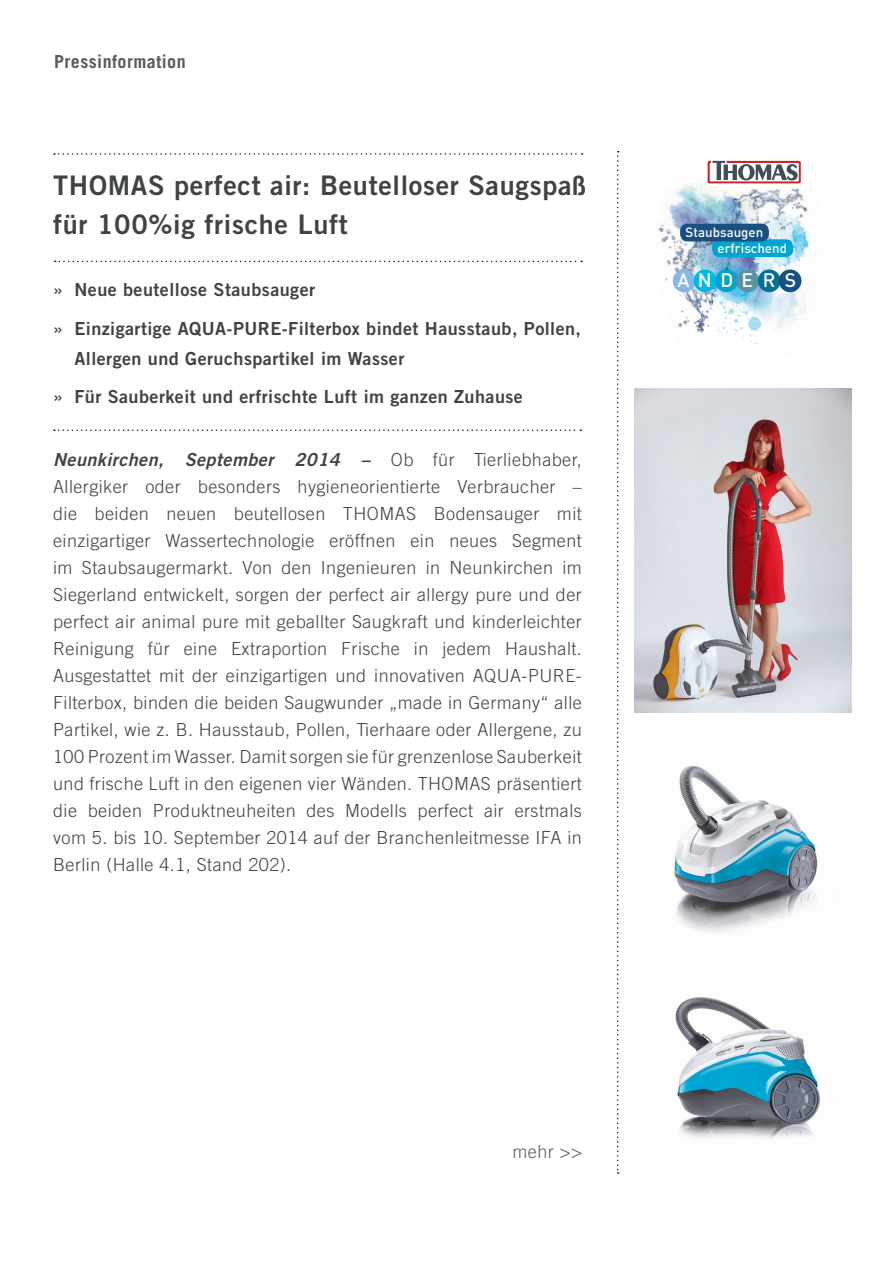
<style>
.page{position:relative;width:893px;height:1263px;background:#fff}
.page>*{position:absolute;margin:0;border:0;box-sizing:border-box;transform-origin:0 0}
.t1{font:27px/39px "Trade Gothic LT Bold Two";letter-spacing:.025em;color:#404344}
.t2{font:500 19.35px "DIN";letter-spacing:.445em;color:#fff}
.t3{font:300 18px/27px "Trade Gothic LT";letter-spacing:.025em;color:#404344;text-align:justify}
.t4{font:18px/38.5px "Trade Gothic LT Bold Two";letter-spacing:.025em;color:#404344}
.t5{font:italic 18px "Trade Gothic LT Bold Two";letter-spacing:.025em;color:#404344}
.t6{font:700 18px "Trade Gothic LT";letter-spacing:.025em;color:#5f5a5a}
.t7{font:300 18px "Trade Gothic LT";color:#5f5a5a}
.t8{font:500 13.35px "DIN";color:#fff}
.s1{font-family:"Helvetica"}
.s2{font-family:"Trade Gothic LT";font-weight:300;font-style:normal}
</style>
<div class="page">
<svg style="left:54px;top:153px;width:529px;height:2px"></svg>
<svg style="left:55px;top:261px;width:527px;height:1px"></svg>
<svg style="left:617px;top:151px;width:2px;height:1023px"></svg>
<svg style="left:54px;top:429px;width:527px;height:2px"></svg>
<img style="left:635px;top:388px;width:216px;height:324px">
<img style="left:725px;top:332px;width:32px;height:12px">
<img style="left:745px;top:324px;width:15px;height:12px">
<img style="left:756px;top:315px;width:21px;height:12px">
<img style="left:777px;top:315px;width:22px;height:13px">
<img style="left:795px;top:194px;width:8px;height:5px">
<img style="left:665px;top:278px;width:13px;height:13px">
<img style="left:678px;top:316px;width:18px;height:12px">
<svg style="left:690px;top:304px;width:6px;height:15px"></svg>
<img style="left:669px;top:188px;width:14px;height:21px">
<img style="left:683px;top:176px;width:25px;height:33px">
<img style="left:658px;top:224px;width:6px;height:18px">
<img style="left:664px;top:209px;width:27px;height:33px">
<img style="left:691px;top:204px;width:6px;height:20px">
<img style="left:663px;top:242px;width:9px;height:24px">
<img style="left:672px;top:234px;width:16px;height:31px">
<img style="left:669px;top:266px;width:12px;height:14px">
<img style="left:681px;top:263px;width:3px;height:6px">
<img style="left:770px;top:195px;width:25px;height:21px">
<img style="left:789px;top:199px;width:18px;height:17px">
<img style="left:788px;top:216px;width:7px;height:5px">
<img style="left:795px;top:208px;width:13px;height:21px">
<img style="left:678px;top:288px;width:18px;height:16px">
<img style="left:704px;top:182px;width:7px;height:20px">
<img style="left:711px;top:194px;width:7px;height:8px">
<img style="left:697px;top:202px;width:21px;height:22px">
<img style="left:718px;top:194px;width:27px;height:30px">
<img style="left:745px;top:194px;width:25px;height:22px">
<img style="left:688px;top:241px;width:11px;height:21px">
<img style="left:699px;top:241px;width:15px;height:8px">
<img style="left:726px;top:216px;width:27px;height:8px">
<img style="left:753px;top:211px;width:35px;height:20px">
<svg style="left:784px;top:221px;width:11px;height:10px"></svg>
<img style="left:684px;top:262px;width:12px;height:26px">
<img style="left:767px;top:231px;width:21px;height:8px">
<img style="left:788px;top:229px;width:21px;height:20px">
<img style="left:799px;top:247px;width:10px;height:30px">
<img style="left:799px;top:278px;width:10px;height:28px">
<img style="left:803px;top:274px;width:6px;height:25px">
<img style="left:696px;top:309px;width:24px;height:24px">
<img style="left:722px;top:324px;width:22px;height:8px">
<img style="left:730px;top:318px;width:26px;height:6px">
<img style="left:696px;top:297px;width:17px;height:12px">
<img style="left:713px;top:309px;width:7px;height:5px">
<img style="left:696px;top:249px;width:103px;height:48px">
<img style="left:707px;top:297px;width:15px;height:10px">
<img style="left:722px;top:297px;width:25px;height:21px">
<img style="left:747px;top:297px;width:26px;height:24px">
<img style="left:773px;top:297px;width:26px;height:18px">
<div style="left:712px;top:239px;width:81px;height:18px;background:#00a5cf;border-radius:7px"></div>
<div style="left:680px;top:224px;width:89px;height:17px;background:#185081;border-radius:7px"></div>
<div style="left:673px;top:269px;width:22px;height:23px;background:#84b7e3;border-radius:50%"></div>
<div style="left:694px;top:269px;width:22px;height:23px;background:#00b8e4;border-radius:50%"></div>
<div style="left:715px;top:269px;width:23px;height:23px;background:#00a5cf;border-radius:50%"></div>
<div style="left:736px;top:269px;width:23px;height:23px;background:#5c90a3;border-radius:50%"></div>
<div style="left:758px;top:269px;width:23px;height:23px;background:#057192;border-radius:50%"></div>
<div style="left:779px;top:269px;width:22px;height:23px;background:#185081;border-radius:50%"></div>
<svg style="left:708px;top:161px;width:93px;height:33px"></svg>
<img style="left:674px;top:765px;width:144px;height:168px">
<img style="left:675px;top:997px;width:145px;height:142px">
<p class="t6" style="left:54px;top:50px;width:133px">Pressinformation</p>
<h1 class="t1" style="left:53px;top:165px;width:534px">THOMAS perfect air: Beutelloser Saugspaß für 100%ig frische Luft</h1>
<p class="t4" style="left:53px;top:270px;width:529px"><span class="s1">»</span> Neue beutellose Staubsauger<br><span class="s1">»</span> Einzigartige AQUA-PURE-Filterbox bindet Hausstaub, Pollen,</p>
<p class="t4" style="left:53px;top:339px;width:471px;text-indent:21px">Allergen und Geruchspartikel im Wasser<br><span class="s1">»</span> Für Sauberkeit und erfrischte Luft im ganzen Zuhause</p>
<p class="t5" style="left:53px;top:448px;width:530px">Neunkirchen, September 2014 – <span class="s2">Ob für Tierliebhaber,</span></p>
<p class="t3" style="left:53px;top:473px;width:530px">Allergiker oder besonders hygieneorientierte Verbraucher – die beiden neuen beutellosen THOMAS Bodensauger mit einzigartiger Wassertechnologie eröffnen ein neues Segment im Staubsaugermarkt. Von den Ingenieuren in Neunkirchen im Siegerland entwickelt, sorgen der perfect air allergy pure und der perfect air animal pure mit geballter Saugkraft und kinderleichter Reinigung für eine Extraportion Frische in jedem Haushalt.<br>Ausgestattet mit der einzigartigen und innovativen AQUA-PURE-Filterbox, binden die beiden Saugwunder „made in Germany“ alle Partikel, wie z. B. Hausstaub, Pollen, Tierhaare oder Allergene, zu 100 Prozent im Wasser. Damit sorgen sie für grenzenlose Sauberkeit und frische Luft in den eigenen vier Wänden. THOMAS präsentiert die beiden Produktneuheiten des Modells perfect air erstmals vom 5. bis 10. September 2014 auf der Branchenleitmesse IFA in Berlin (Halle 4.1, Stand 202).</p>
<p class="t8" style="left:686px;top:224px;width:79px">Staubsaugen</p>
<p class="t2" style="left:678px;top:268px;width:120px">ANDERS</p>
<p class="t8" style="left:718px;top:239px;width:71px">erfrischend</p>
<p class="t7" style="left:512px;top:1141px;width:71px">mehr &gt;&gt;</p>
</div>
